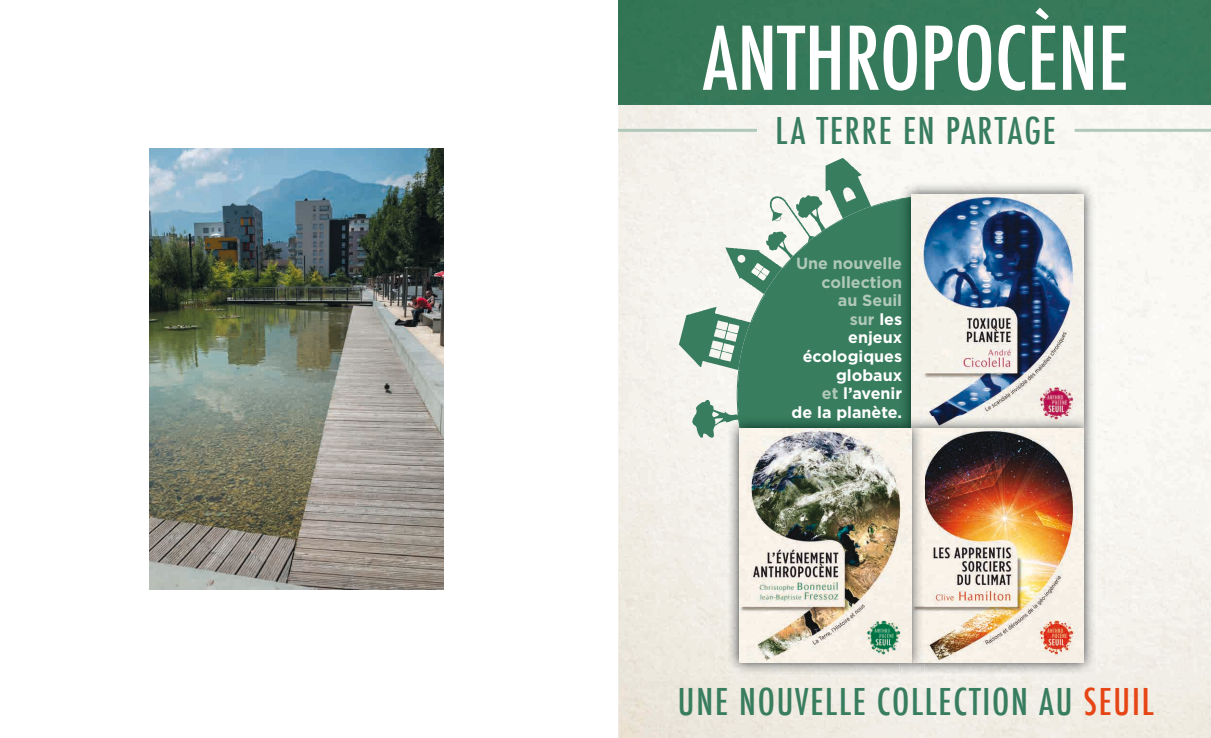
<style>
.page{position:relative;width:1211px;height:738px;background:#fff}
.page>*{position:absolute;margin:0;border:0;box-sizing:border-box;transform-origin:0 0}
.t1{font:500 condensed 85px "Futura";color:#fff}
.t2{font:500 condensed 36px "Futura";letter-spacing:.05em;color:#387d5e}
.t3{font:700 16.1px/18.6px "Gotham";color:#fff;text-align:right}
.s1{color:#afc8b8}
.s2{color:#e64515}
</style>
<div class="page">
<img style="left:149px;top:148px;width:294px;height:441px">
<img style="left:618px;top:0;width:592px;height:737px">
<img style="left:905px;top:182px;width:191px;height:233px">
<img style="left:905px;top:197px;width:6px;height:218px">
<img style="left:911px;top:194px;width:172px;height:221px">
<img style="left:924px;top:415px;width:172px;height:259px">
<img style="left:938px;top:415px;width:158px;height:26px">
<img style="left:924px;top:428px;width:159px;height:234px">
<hr style="left:618px;top:129px;width:139px;height:3px;background:#afc8b8">
<hr style="left:1074px;top:129px;width:136px;height:3px;background:#afc8b8">
<img style="left:726px;top:441px;width:198px;height:233px">
<svg style="left:679px;top:158px;width:226px;height:302px"></svg>
<img style="left:737px;top:415px;width:162px;height:175px">
<img style="left:899px;top:590px;width:25px;height:84px">
<svg style="left:906px;top:591px;width:24px;height:2px"></svg>
<div style="left:899px;top:441px;width:12px;height:151px;background:#f8f2e9"></div>
<img style="left:899px;top:415px;width:25px;height:26px">
<svg style="left:911px;top:415px;width:13px;height:13px"></svg>
<h1 class="t1" style="left:702px;top:4px;width:427px">ANTHROPOCÈNE</h1>
<h2 class="t2" style="left:775px;top:108px;width:282px">LA TERRE EN PARTAGE</h2>
<p class="t3" style="left:791px;top:253px;width:112px"><span class="s1">Une nouvelle collection<br>au Seuil<br>sur</span> les<br>enjeux écologiques globaux<br><span class="s1">et</span> l’avenir<br>de la planète.</p>
<h2 class="t2" style="left:678px;top:677px;width:477px">UNE NOUVELLE COLLECTION AU <span class="s2">SEUIL</span></h2>
</div>
